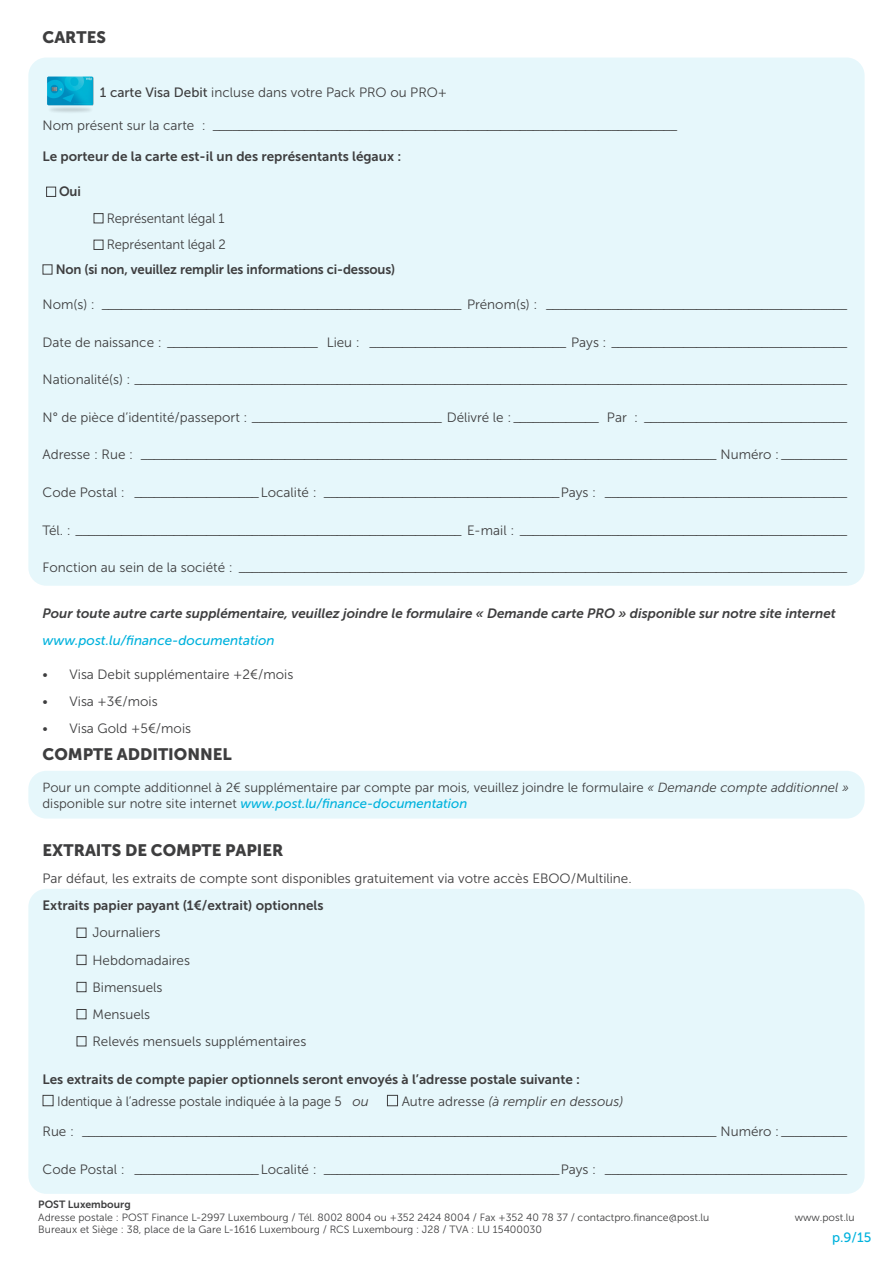
<style>
.page{position:relative;width:893px;height:1263px;background:#fff}
.page>*{position:absolute;margin:0;border:0;box-sizing:border-box;transform-origin:0 0}
.t1{font:16.5px "Museo Sans 900";color:#3e3e3f}
.t2{font:13.5px "Museo Sans 300";color:#3e3e3f}
.t3{font:13.5px "Museo Sans 700";color:#3e3e3f}
.t4{font:italic 13.5px "Museo Sans 700";color:#3e3e3f}
.t5{font:italic 13.5px "Museo Sans 500";color:#00b2dd}
.t6{font:13.5px "Museo Sans 500";color:#00b2dd}
.t7{font:13.2px "Museo Sans 300";color:#3e3e3f}
.t8{font:italic 13.2px "Museo Sans 500";color:#00b2dd}
.t9{font:10.5px "Museo Sans 300";color:#3e3e3f}
.t10{font:10.5px "Museo Sans 700";color:#3e3e3f}
.s1{font-family:"Museo Sans 500"}
.s2{font-style:italic}
.s3{font-family:"Museo Sans 300";font-style:normal;color:#3e3e3f}
</style>
<div class="page">
<div style="left:28px;top:771px;width:837px;height:48px;background:#e6f7fb;border-radius:18px"></div>
<div style="left:28px;top:889px;width:837px;height:305px;background:#e6f7fb;border-radius:18px"></div>
<div style="left:28px;top:57px;width:837px;height:529px;background:#e6f7fb;border-radius:18px"></div>
<img style="left:47px;top:76px;width:47px;height:36px">
<p class="t1" style="left:43px;top:28px;width:65px">CARTES</p>
<p class="t2" style="left:100px;top:85px;width:349px"><span class="s1">1 carte Visa Debit</span> incluse dans votre Pack PRO ou PRO+</p>
<p class="t2" style="left:43px;top:118px;width:637px">Nom présent sur la carte : _______________________________________________________________________</p>
<p class="t3" style="left:43px;top:149px;width:360px">Le porteur de la carte est-il un des représentants légaux :</p>
<p class="t3" style="left:46px;top:184px;width:36px">■ Oui</p>
<p class="t2" style="left:94px;top:211px;width:133px">■ Représentant légal 1</p>
<p class="t2" style="left:94px;top:238px;width:134px">■ Représentant légal 2</p>
<p class="t3" style="left:43px;top:262px;width:354px">■ Non (si non, veuillez remplir les informations ci-dessous)</p>
<p class="t2" style="left:43px;top:297px;width:807px">Nom(s) : _______________________________________________________ Prénom(s) : ______________________________________________</p>
<p class="t2" style="left:43px;top:335px;width:807px">Date de naissance : _______________________ Lieu : ______________________________ Pays : ____________________________________</p>
<p class="t2" style="left:43px;top:372px;width:807px">Nationalité(s) : _____________________________________________________________________________________________________________</p>
<p class="t2" style="left:43px;top:410px;width:807px">N° de pièce d’identité/passeport : _____________________________ Délivré le : _____________ Par : _______________________________</p>
<p class="t2" style="left:43px;top:447px;width:807px">Adresse : Rue : ________________________________________________________________________________________ Numéro : __________</p>
<p class="t2" style="left:43px;top:485px;width:807px">Code Postal : ___________________ Localité : ____________________________________Pays : _____________________________________</p>
<p class="t2" style="left:43px;top:523px;width:807px">Tél. : ___________________________________________________________ E-mail : __________________________________________________</p>
<p class="t2" style="left:43px;top:560px;width:807px">Fonction au sein de la société : _____________________________________________________________________________________________</p>
<p class="t4" style="left:43px;top:606px;width:795px">Pour toute autre carte supplémentaire, veuillez joindre le formulaire « Demande carte PRO » disponible sur notre site internet</p>
<p class="t5" style="left:43px;top:633px;width:234px">www.post.lu/finance-documentation</p>
<p class="t2" style="left:43px;top:667px;width:252px">• Visa Debit supplémentaire +2€/mois</p>
<p class="t2" style="left:43px;top:694px;width:117px">• Visa +3€/mois</p>
<p class="t2" style="left:43px;top:721px;width:150px">• Visa Gold +5€/mois</p>
<p class="t1" style="left:43px;top:745px;width:191px">COMPTE ADDITIONNEL</p>
<p class="t7" style="left:43px;top:780px;width:808px">Pour un compte additionnel à 2€ supplémentaire par compte par mois, veuillez joindre le formulaire <span class="s2">« Demande compte additionnel »</span></p>
<p class="t8" style="left:43px;top:796px;width:426px"><span class="s3">disponible sur notre site internet</span> www.post.lu/finance-documentation</p>
<p class="t1" style="left:43px;top:841px;width:243px">EXTRAITS DE COMPTE PAPIER</p>
<p class="t2" style="left:43px;top:871px;width:591px">Par défaut, les extraits de compte sont disponibles gratuitement via votre accès EBOO/Multiline.</p>
<p class="t3" style="left:43px;top:898px;width:282px">Extraits papier payant (1€/extrait) optionnels</p>
<p class="t2" style="left:77px;top:925px;width:85px">■ Journaliers</p>
<p class="t2" style="left:77px;top:953px;width:115px">■ Hebdomadaires</p>
<p class="t2" style="left:77px;top:980px;width:88px">■ Bimensuels</p>
<p class="t2" style="left:77px;top:1007px;width:75px">■ Mensuels</p>
<p class="t2" style="left:77px;top:1034px;width:231px">■ Relevés mensuels supplémentaires</p>
<p class="t3" style="left:43px;top:1071px;width:539px">Les extraits de compte papier optionnels seront envoyés à l’adresse postale suivante :</p>
<p class="t2" style="left:43px;top:1094px;width:582px">■ Identique à l’adresse postale indiquée à la page 5 <span class="s2">ou</span> ■ Autre adresse <span class="s2">(à remplir en dessous)</span></p>
<p class="t2" style="left:43px;top:1124px;width:807px">Rue : _________________________________________________________________________________________________ Numéro : __________</p>
<p class="t2" style="left:43px;top:1162px;width:807px">Code Postal : ___________________ Localité : ____________________________________Pays : _____________________________________</p>
<p class="t10" style="left:38px;top:1198px;width:94px">POST Luxembourg</p>
<p class="t9" style="left:38px;top:1211px;width:673px">Adresse postale : POST Finance L-2997 Luxembourg / Tél. 8002 8004 ou +352 2424 8004 / Fax +352 40 78 37 / contactpro.finance@post.lu</p>
<p class="t9" style="left:795px;top:1211px;width:61px">www.post.lu</p>
<p class="t9" style="left:38px;top:1224px;width:505px">Bureaux et Siège : 38, place de la Gare L-1616 Luxembourg / RCS Luxembourg : J28 / TVA : LU 15400030</p>
<p class="t6" style="left:832px;top:1230px;width:41px">p.9/15</p>
</div>
